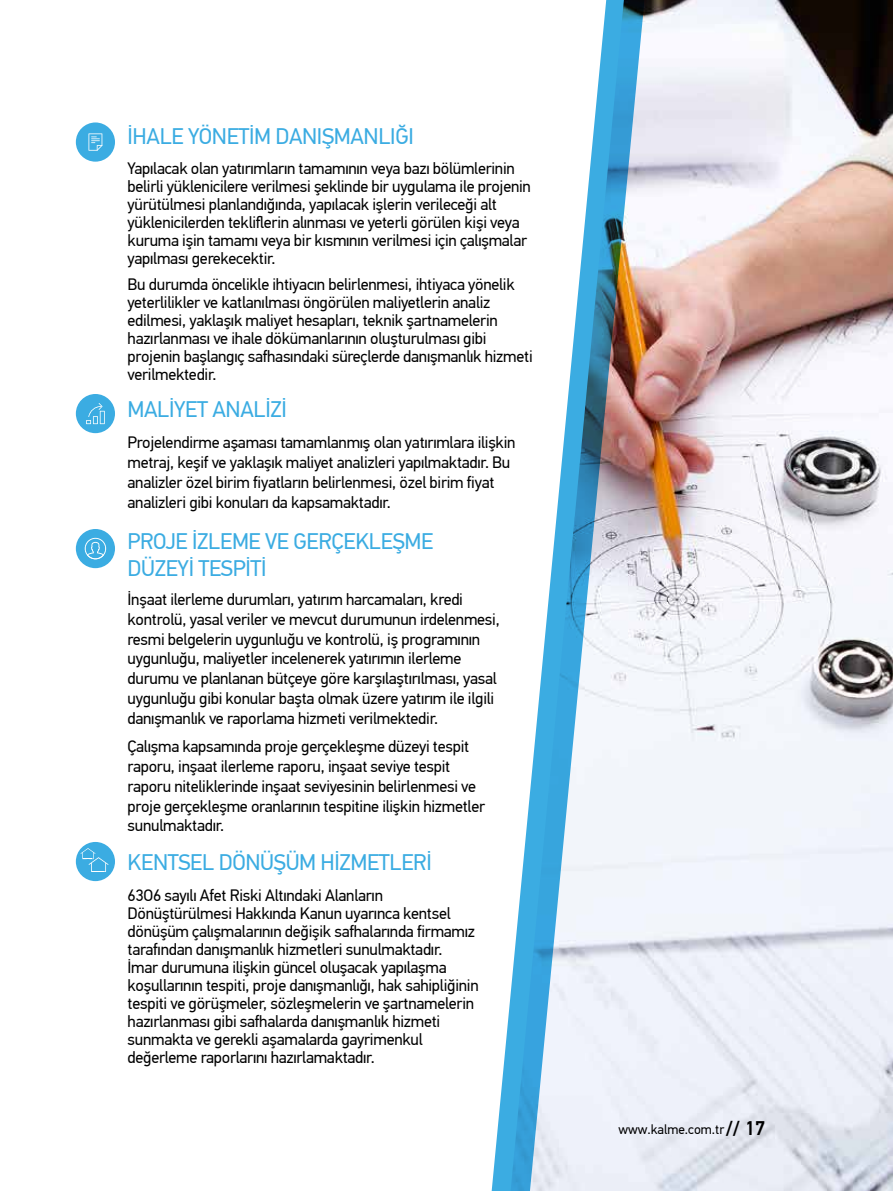
<style>
.page{position:relative;width:893px;height:1191px;background:#fff}
.page>*{position:absolute;margin:0;border:0;box-sizing:border-box;transform-origin:0 0}
.t1{font:22.5px/27px "PF Din Text Pro";letter-spacing:-.015em;color:#3bace2}
.t2{font:16.5px/18px "PF Din Text Pro";letter-spacing:-.015em;color:#000}
.t3{font:13.5px "PF Din Text Pro";color:#000}
.s1{font-weight:500;font-size:19.65px}
</style>
<div class="page">
<img style="left:646px;top:0;width:247px;height:1191px">
<svg style="left:491px;top:0;width:155px;height:1191px"></svg>
<div style="left:76px;top:122px;width:39px;height:40px;background:#3bace2;border-radius:50%"></div>
<div style="left:76px;top:394px;width:39px;height:39px;background:#3bace2;border-radius:50%"></div>
<div style="left:76px;top:529px;width:39px;height:39px;background:#3bace2;border-radius:50%"></div>
<svg style="left:88px;top:133px;width:14px;height:18px"></svg>
<svg style="left:86px;top:403px;width:19px;height:21px"></svg>
<svg style="left:84px;top:538px;width:23px;height:21px"></svg>
<div style="left:76px;top:842px;width:39px;height:39px;background:#3bace2;border-radius:50%"></div>
<svg style="left:81px;top:848px;width:27px;height:17px"></svg>
<div style="left:91px;top:863px;width:6px;height:9px;background:#3bace2"></div>
<h1 class="t1" style="left:128px;top:123px;width:288px">İHALE YÖNETİM DANIŞMANLIĞI</h1>
<p class="t2" style="left:128px;top:159px;width:405px">Yapılacak olan yatırımların tamamının veya bazı bölümlerinin belirli yüklenicilere verilmesi şeklinde bir uygulama ile projenin yürütülmesi planlandığında, yapılacak işlerin verileceği alt yüklenicilerden tekliflerin alınması ve yeterli görülen kişi veya kuruma işin tamamı veya bir kısmının verilmesi için çalışmalar yapılması gerekecektir.</p>
<p class="t2" style="left:128px;top:276px;width:407px">Bu durumda öncelikle ihtiyacın belirlenmesi, ihtiyaca yönelik yeterlilikler ve katlanılması öngörülen maliyetlerin analiz edilmesi, yaklaşık maliyet hesapları, teknik şartnamelerin hazırlanması ve ihale dökümanlarının oluşturulması gibi projenin başlangıç safhasındaki süreçlerde danışmanlık hizmeti verilmektedir.</p>
<h1 class="t1" style="left:128px;top:396px;width:161px">MALİYET ANALİZİ</h1>
<p class="t2" style="left:128px;top:433px;width:389px;line-height:19.8px">Projelendirme aşaması tamamlanmış olan yatırımlara ilişkin metraj, keşif ve yaklaşık maliyet analizleri yapılmaktadır. Bu analizler özel birim fiyatların belirlenmesi, özel birim fiyat analizleri gibi konuları da kapsamaktadır.</p>
<h1 class="t1" style="left:128px;top:527px;width:307px">PROJE İZLEME VE GERÇEKLEŞME<br>DÜZEYİ TESPİTİ</h1>
<p class="t2" style="left:128px;top:589px;width:374px;line-height:19.8px">İnşaat ilerleme durumları, yatırım harcamaları, kredi kontrolü, yasal veriler ve mevcut durumunun irdelenmesi, resmi belgelerin uygunluğu ve kontrolü, iş programının uygunluğu, maliyetler incelenerek yatırımın ilerleme durumu ve planlanan bütçeye göre karşılaştırılması, yasal uygunluğu gibi konular başta olmak üzere yatırım ile ilgili danışmanlık ve raporlama hizmeti verilmektedir.</p>
<p class="t2" style="left:128px;top:737px;width:359px;line-height:19.8px">Çalışma kapsamında proje gerçekleşme düzeyi tespit raporu, inşaat ilerleme raporu, inşaat seviye tespit raporu niteliklerinde inşaat seviyesinin belirlenmesi ve proje gerçekleşme oranlarının tespitine ilişkin hizmetler sunulmaktadır.</p>
<h1 class="t1" style="left:128px;top:849px;width:306px">KENTSEL DÖNÜŞÜM HİZMETLERİ</h1>
<p class="t2" style="left:128px;top:886px;width:353px">63O6 sayılı Afet Riski Altındaki Alanların Dönüştürülmesi Hakkında Kanun uyarınca kentsel dönüşüm çalışmalarının değişik safhalarında firmamız tarafından danışmanlık hizmetleri sunulmaktadır.<br>İmar durumuna ilişkin güncel oluşacak yapılaşma koşullarının tespiti, proje danışmanlığı, hak sahipliğinin tespiti ve görüşmeler, sözleşmelerin ve şartnamelerin hazırlanması gibi safhalarda danışmanlık hizmeti sunmakta ve gerekli aşamalarda gayrimenkul değerleme raporlarını hazırlamaktadır.</p>
<p class="t3" style="left:618px;top:1121px;width:149px">www.kalme.com.tr<span class="s1">// 17</span></p>
</div>
